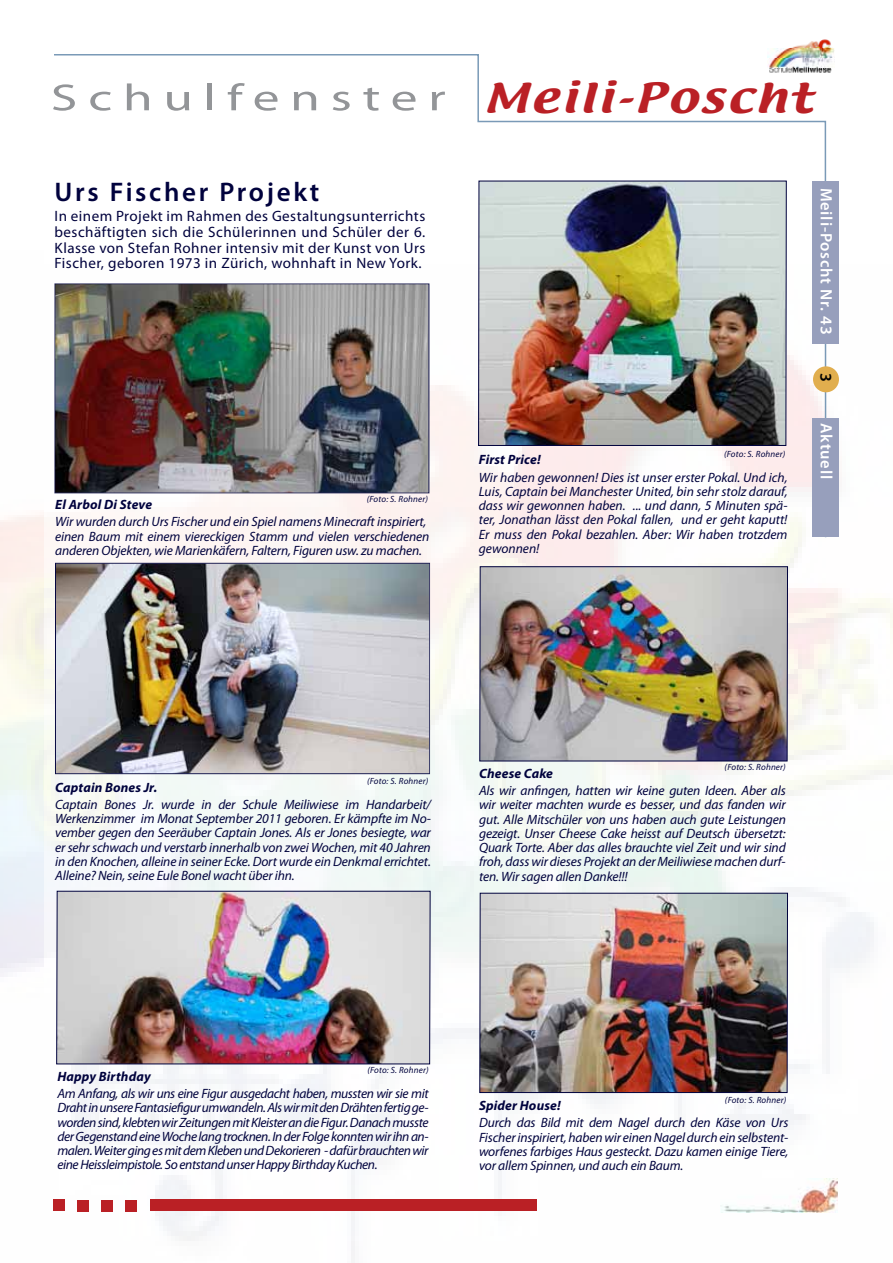
<style>
.page{position:relative;width:893px;height:1263px;background:#fff}
.page>*{position:absolute;margin:0;border:0;box-sizing:border-box;transform-origin:0 0}
.t1{font:37.8px "Myriad Pro";letter-spacing:.2em;color:#939598;scale:1.42 1}
.t2{font:36.15px "Textile";letter-spacing:.05em;color:#ba2025;scale:1.31 1}
.t3{font:600 27px "Myriad Pro";letter-spacing:.1em;color:#00023d}
.t4{font:600 16.5px "Myriad Pro";letter-spacing:.05em;color:#fff}
.t5{font:600 16.5px "Myriad Pro";color:#000}
.t6{font:15px/15.8px "Myriad Pro";letter-spacing:.03em;color:#00023d;text-align:justify}
.t7{font:italic 13.5px/14.2px "Myriad Pro";letter-spacing:-.01em;color:#00023d;text-align:justify}
.t8{font:italic 700 13.5px "Myriad Pro";letter-spacing:.01em;color:#00023d}
.t9{font:italic 9px "Myriad Pro";letter-spacing:.02em;color:#00023d}
</style>
<div class="page">
<img style="left:44px;top:343px;width:849px;height:920px">
<svg style="left:53px;top:54px;width:774px;height:485px"></svg>
<div style="left:812px;top:181px;width:27px;height:162px;background:#979fbc"></div>
<div style="left:813px;top:366px;width:26px;height:26px;background:#e1ae4e;border-radius:50%"></div>
<div style="left:812px;top:418px;width:27px;height:119px;background:#979fbc"></div>
<img style="left:721px;top:1178px;width:116px;height:34px">
<img style="left:767px;top:39px;width:68px;height:36px">
<div style="left:53px;top:1200px;width:11px;height:11px;background:#ba2025"></div>
<div style="left:78px;top:1200px;width:11px;height:11px;background:#ba2025"></div>
<div style="left:101px;top:1200px;width:12px;height:11px;background:#ba2025"></div>
<div style="left:126px;top:1200px;width:11px;height:11px;background:#ba2025"></div>
<div style="left:150px;top:1199px;width:387px;height:11px;background:#ba2025"></div>
<img style="left:480px;top:183px;width:304px;height:261px">
<div style="left:478px;top:181px;width:308px;height:265px;border:1px solid #00023d"></div>
<img style="left:482px;top:568px;width:304px;height:191px">
<div style="left:480px;top:566px;width:308px;height:195px;border:1px solid #00023d"></div>
<img style="left:482px;top:895px;width:304px;height:196px">
<div style="left:480px;top:893px;width:308px;height:200px;border:1px solid #00023d"></div>
<img style="left:56px;top:891px;width:374px;height:173px">
<img style="left:54px;top:283px;width:375px;height:210px">
<img style="left:55px;top:563px;width:375px;height:211px">
<h1 class="t1" style="left:51px;top:74px;width:280px">Schulfenster</h1>
<h3 class="t3" style="left:55px;top:175px;width:266px">Urs Fischer Projekt</h3>
<p class="t6" style="left:55px;top:208px;width:372px">In einem Projekt im Rahmen des Gestaltungsunterrichts beschäftigten sich die Schülerinnen und Schüler der 6.<br>Klasse von Stefan Rohner intensiv mit der Kunst von Urs Fischer, geboren 1973 in Zürich, wohnhaft in New York.</p>
<p class="t9" style="left:367px;top:493px;width:63px">(Foto: S. Rohner)</p>
<p class="t7" style="left:55px;top:515px;width:376px;text-align:left">Wir wurden durch Urs Fischer und ein Spiel namens Minecraft inspiriert, einen Baum mit einem viereckigen Stamm und vielen verschiedenen anderen Objekten, wie Marienkäfern, Faltern, Figuren usw. zu machen.</p>
<p class="t8" style="left:55px;top:496px;width:98px">El Arbol Di Steve</p>
<h2 class="t2" style="left:483px;top:73px;width:253px">Meili-Poscht</h2>
<p class="t4" style="left:837px;top:187px;width:149px;rotate:90deg">Meili-Poscht Nr. 43</p>
<p class="t9" style="left:724px;top:448px;width:63px">(Foto: S. Rohner)</p>
<p class="t7" style="left:479px;top:470px;width:310px">Wir haben gewonnen! Dies ist unser erster Pokal. Und ich, Luis, Captain bei Manchester United, bin sehr stolz darauf, dass wir gewonnen haben. ... und dann, 5 Minuten spä&shy;ter, Jonathan lässt den Pokal fallen, und er geht kaputt!<br>Er muss den Pokal bezahlen. Aber: Wir haben trotzdem gewonnen!</p>
<p class="t8" style="left:479px;top:451px;width:63px">First Price!</p>
<p class="t5" style="left:837px;top:373px;width:10px;rotate:90deg">3</p>
<p class="t4" style="left:837px;top:423px;width:57px;rotate:90deg">Aktuell</p>
<p class="t9" style="left:367px;top:775px;width:63px">(Foto: S. Rohner)</p>
<p class="t7" style="left:55px;top:797px;width:377px">Captain Bones Jr. wurde in der Schule Meiliwiese im Handarbeit/ Werkenzimmer im Monat September 2011 geboren. Er kämpfte im No&shy;vember gegen den Seeräuber Captain Jones. Als er Jones besiegte, war er sehr schwach und verstarb innerhalb von zwei Wochen, mit 40 Jahren in den Knochen, alleine in seiner Ecke. Dort wurde ein Denkmal errichtet.<br>Alleine? Nein, seine Eule Bonel wacht über ihn.</p>
<p class="t8" style="left:55px;top:778px;width:104px">Captain Bones Jr.</p>
<p class="t9" style="left:725px;top:762px;width:63px">(Foto: S. Rohner)</p>
<p class="t7" style="left:479px;top:783px;width:308px">Als wir anfingen, hatten wir keine guten Ideen. Aber als wir weiter machten wurde es besser, und das fanden wir gut. Alle Mitschüler von uns haben auch gute Leistungen gezeigt. Unser Cheese Cake heisst auf Deutsch übersetzt:<br>Quark Torte. Aber das alles brauchte viel Zeit und wir sind froh, dass wir dieses Projekt an der Meiliwiese machen durf&shy;ten. Wir sagen allen Danke!!!</p>
<p class="t8" style="left:479px;top:764px;width:75px">Cheese Cake</p>
<p class="t9" style="left:367px;top:1065px;width:63px">(Foto: S. Rohner)</p>
<p class="t7" style="left:57px;top:1086px;width:373px">Am Anfang, als wir uns eine Figur ausgedacht haben, mussten wir sie mit Draht in unsere Fantasiefigur umwandeln. Als wir mit den Drähten fertig ge&shy;worden sind, klebten wir Zeitungen mit Kleister an die Figur. Danach musste der Gegenstand eine Woche lang trocknen. In der Folge konnten wir ihn an&shy;malen. Weiter ging es mit dem Kleben und Dekorieren - dafür brauchten wir eine Heissleimpistole. So entstand unser Happy Birthday Kuchen.</p>
<p class="t8" style="left:57px;top:1067px;width:95px">Happy Birthday</p>
<p class="t9" style="left:725px;top:1094px;width:63px">(Foto: S. Rohner)</p>
<p class="t7" style="left:479px;top:1115px;width:311px">Durch das Bild mit dem Nagel durch den Käse von Urs Fischer inspiriert, haben wir einen Nagel durch ein selbstent&shy;worfenes farbiges Haus gesteckt. Dazu kamen einige Tiere, vor allem Spinnen, und auch ein Baum.</p>
<p class="t8" style="left:479px;top:1097px;width:83px">Spider House!</p>
</div>
